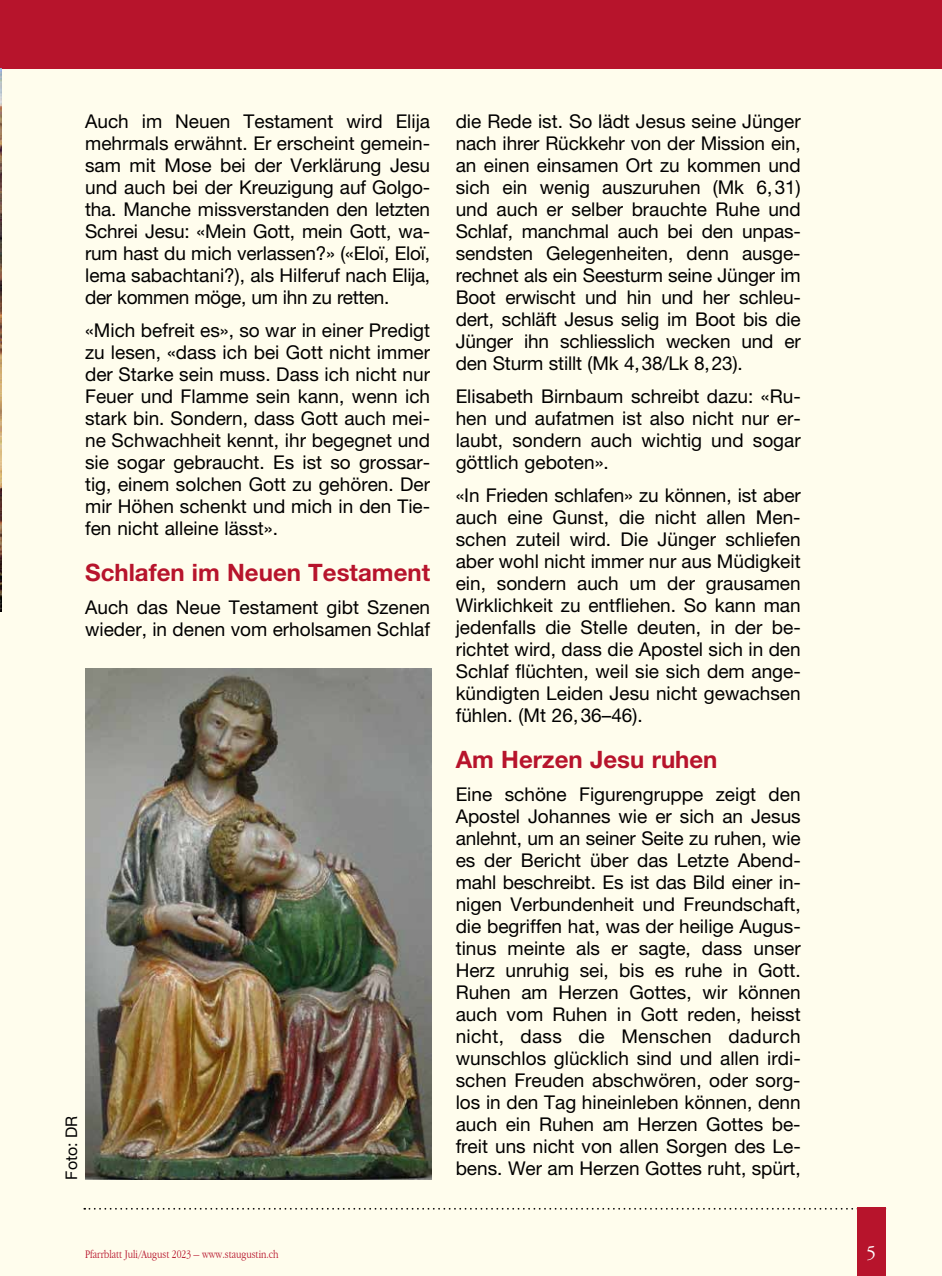
<style>
.page{position:relative;width:942px;height:1276px;background:#fff}
.page>*{position:absolute;margin:0;border:0;box-sizing:border-box;transform-origin:0 0}
.t1{font:700 24px "Helvetica Neue LT Pro";color:#b7142c}
.t2{font:20px "Adobe Garamond Pro";color:#fff}
.t3{font:19px/22px "Helvetica Neue LT Pro";color:#000}
.t4{font:16px "Helvetica Neue LT Pro";color:#000}
.t5{font:300 condensed 12px "Garamond";color:#b7142c}
</style>
<div class="page">
<div style="left:0;top:0;width:941px;height:1276px;background:#fffded"></div>
<svg style="left:84px;top:1208px;width:802px;height:1px"></svg>
<div style="left:856px;top:1208px;width:28px;height:68px;background:#b7142c"></div>
<div style="left:0;top:0;width:941px;height:68px;background:#b7142c"></div>
<img style="left:0;top:68px;width:1px;height:543px">
<img style="left:85px;top:669px;width:346px;height:510px">
<p class="t3" style="left:85px;top:110px;width:346px">Auch im Neuen Testament wird Elija mehrmals erwähnt. Er erscheint gemein&shy;sam mit Mose bei der Verklärung Jesu und auch bei der Kreuzigung auf Golgo&shy;tha. Manche missverstanden den letzten Schrei Jesu: «Mein Gott, mein Gott, wa-- rum hast du mich verlassen?» («Eloï, Eloï, lema sabachtani?), als Hilferuf nach Elija, der kommen möge, um ihn zu retten.</p>
<p class="t3" style="left:85px;top:319px;width:346px">«Mich befreit es», so war in einer Predigt zu lesen, «dass ich bei Gott nicht immer der Starke sein muss. Dass ich nicht nur Feuer und Flamme sein kann, wenn ich stark bin. Sondern, dass Gott auch mei-- ne Schwachheit kennt, ihr begegnet und sie sogar gebraucht. Es ist so grossar&shy;tig, einem solchen Gott zu gehören. Der mir Höhen schenkt und mich in den Tie-- fen nicht alleine lässt».</p>
<p class="t1" style="left:85px;top:557px;width:346px">Schlafen im Neuen Testament</p>
<p class="t3" style="left:85px;top:596px;width:346px">Auch das Neue Testament gibt Szenen wieder, in denen vom erholsamen Schlaf</p>
<p class="t4" style="left:62px;top:1179px;width:65px;rotate:-90deg">Foto: DR</p>
<p class="t3" style="left:455px;top:110px;width:346px">die Rede ist. So lädt Jesus seine Jünger nach ihrer Rückkehr von der Mission ein, an einen einsamen Ort zu kommen und sich ein wenig auszuruhen (Mk 6,31) und auch er selber brauchte Ruhe und Schlaf, manchmal auch bei den unpas&shy;sendsten Gelegenheiten, denn ausge&shy;rechnet als ein Seesturm seine Jünger im Boot erwischt und hin und her schleu-- dert, schläft Jesus selig im Boot bis die Jünger ihn schliesslich wecken und er den Sturm stillt (Mk 4,38/Lk 8,23).</p>
<p class="t3" style="left:455px;top:385px;width:346px">Elisabeth Birnbaum schreibt dazu: «Ru-- hen und aufatmen ist also nicht nur er-- laubt, sondern auch wichtig und sogar göttlich geboten».</p>
<p class="t3" style="left:455px;top:484px;width:346px">«In Frieden schlafen» zu können, ist aber auch eine Gunst, die nicht allen Men-- schen zuteil wird. Die Jünger schliefen aber wohl nicht immer nur aus Müdigkeit ein, sondern auch um der grausamen Wirklichkeit zu entfliehen. So kann man jedenfalls die Stelle deuten, in der be-- richtet wird, dass die Apostel sich in den Schlaf flüchten, weil sie sich dem ange&shy;kündigten Leiden Jesu nicht gewachsen fühlen. (Mt 26,36–46).</p>
<p class="t1" style="left:455px;top:744px;width:263px">Am Herzen Jesu ruhen</p>
<p class="t3" style="left:455px;top:783px;width:346px">Eine schöne Figurengruppe zeigt den Apostel Johannes wie er sich an Jesus anlehnt, um an seiner Seite zu ruhen, wie es der Bericht über das Letzte Abend&shy;mahl beschreibt. Es ist das Bild einer in-- nigen Verbundenheit und Freundschaft, die begriffen hat, was der heilige Augus&shy;tinus meinte als er sagte, dass unser Herz unruhig sei, bis es ruhe in Gott.<br>Ruhen am Herzen Gottes, wir können auch vom Ruhen in Gott reden, heisst nicht, dass die Menschen dadurch wunschlos glücklich sind und allen irdi&shy;schen Freuden abschwören, oder sorg&shy;los in den Tag hineinleben können, denn auch ein Ruhen am Herzen Gottes be-- freit uns nicht von allen Sorgen des Le-- bens. Wer am Herzen Gottes ruht, spürt,</p>
<p class="t5" style="left:85px;top:1247px;width:195px">Pfarrblatt Juli/August 2023 – www.staugustin.ch</p>
<p class="t2" style="left:865px;top:1240px;width:11px">5</p>
</div>
